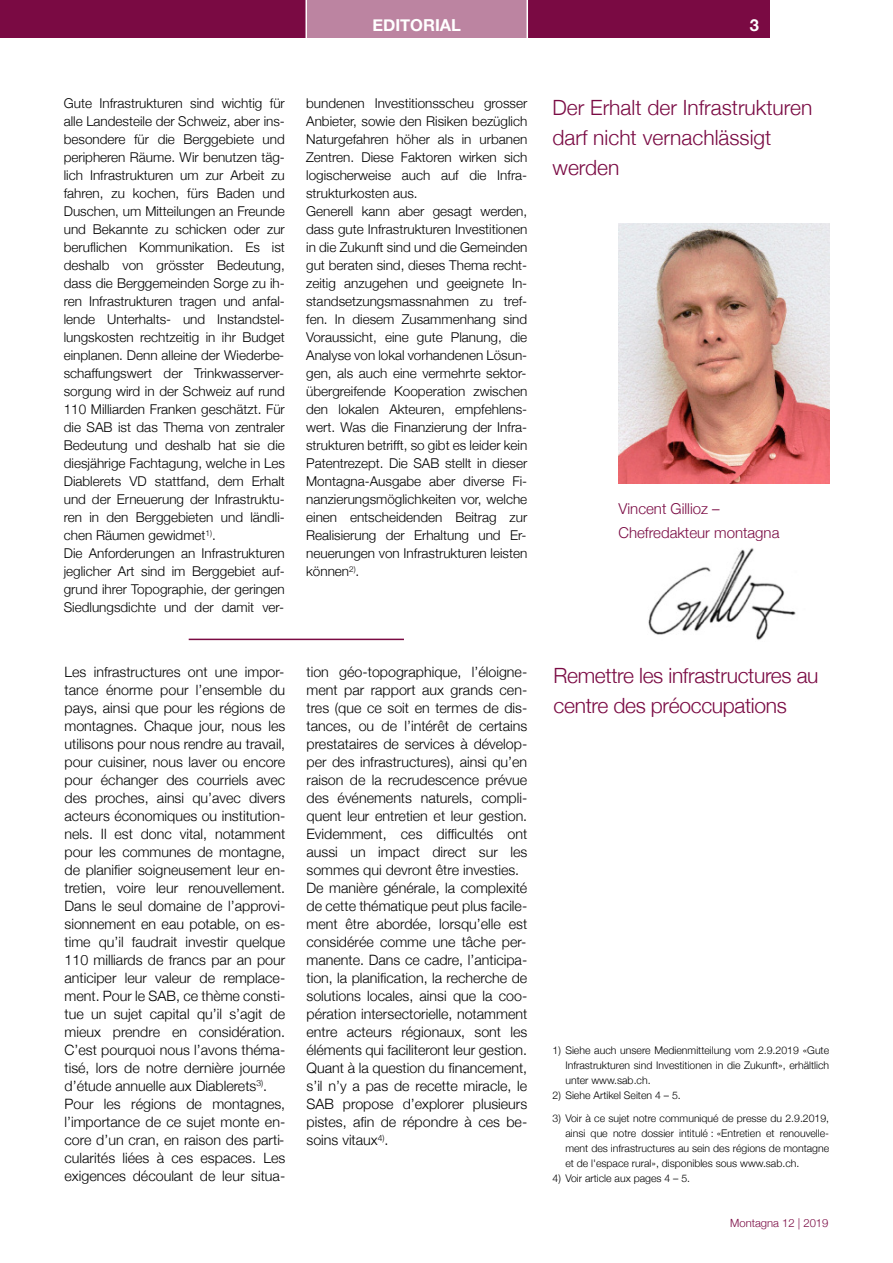
<style>
.page{position:relative;width:893px;height:1263px;background:#fff}
.page>*{position:absolute;margin:0;border:0;box-sizing:border-box;transform-origin:0 0}
.t1{font:21px/30px "font 00000000238 d 2972";letter-spacing:-.01em;color:#7a0a43}
.t2{font:16.5px "font 00000000238 d 2972";color:#fff}
.t3{font:15px/24px "font 00000000238 d 2972";color:#7a0a43}
.t4{font:14.25px/18px "font 00000000238 d 2972";color:#000}
.t5{font:13.5px/18px "font 00000000238 d 2972";color:#000}
.t6{font:11.25px "font 00000000238 d 2972";color:#7a0a43}
.t7{font:10.5px/15px "font 00000000238 d 2972";color:#000;text-align:justify}
</style>
<div class="page">
<hr style="left:189px;top:639px;width:215px;height:1px;background:#7a0a43">
<div style="left:0;top:0;width:770px;height:38px;background:#7a0a43"></div>
<div style="left:306px;top:0;width:221px;height:38px;background:#bc84a1"></div>
<hr style="left:526px;top:0;width:2px;height:46px;background:#fff">
<hr style="left:305px;top:0;width:2px;height:46px;background:#fff">
<img style="left:619px;top:223px;width:210px;height:260px">
<img style="left:648px;top:548px;width:148px;height:92px">
<p class="t2" style="left:372px;top:15px;width:90px">edItorIal</p>
<p class="t5" style="left:64px;top:94px;width:223px">Gute Infrastrukturen sind wichtig für alle Landesteile der Schweiz, aber ins&shy;besondere für die Berggebiete und peripheren Räume. Wir benutzen täg&shy;lich Infrastrukturen um zur Arbeit zu fahren, zu kochen, fürs Baden und Duschen, um Mitteilungen an Freunde und Bekannte zu schicken oder zur beruflichen Kommunikation. Es ist deshalb von grösster Bedeutung, dass die Berggemeinden Sorge zu ih&shy;ren Infrastrukturen tragen und anfal&shy;lende Unterhalts- und Instandstel&shy;lungskosten rechtzeitig in ihr Budget einplanen. Denn alleine der Wiederbe&shy;schaffungswert der Trinkwasserver&shy;sorgung wird in der Schweiz auf rund 110 Milliarden Franken geschätzt. Für die SAB ist das Thema von zentraler Bedeutung und deshalb hat sie die diesjährige Fachtagung, welche in Les Diablerets VD stattfand, dem Erhalt und der Erneuerung der Infrastruktu&shy;ren in den Berggebieten und ländli&shy;chen Räumen gewidmet<sup>1)</sup>.<br>Die Anforderungen an Infrastrukturen jeglicher Art sind im Berggebiet auf&shy;grund ihrer Topographie, der geringen Siedlungsdichte und der damit ver-</p>
<p class="t5" style="left:306px;top:94px;width:223px">bundenen Investitionsscheu grosser Anbieter, sowie den Risiken bezüglich Naturgefahren höher als in urbanen Zentren. Diese Faktoren wirken sich logischerweise auch auf die Infra&shy;strukturkosten aus.<br>Generell kann aber gesagt werden, dass gute Infrastrukturen Investitionen in die Zukunft sind und die Gemeinden gut beraten sind, dieses Thema recht&shy;zeitig anzugehen und geeignete In&shy;standsetzungsmassnahmen zu tref&shy;fen. In diesem Zusammenhang sind Voraussicht, eine gute Planung, die Analyse von lokal vorhandenen Lösun&shy;gen, als auch eine vermehrte sektor&shy;übergreifende Kooperation zwischen den lokalen Akteuren, empfehlens&shy;wert. Was die Finanzierung der Infra&shy;strukturen betrifft, so gibt es leider kein Patentrezept. Die SAB stellt in dieser Montagna-Ausgabe aber diverse Fi&shy;nanzierungsmöglichkeiten vor, welche einen entscheidenden Beitrag zur Realisierung der Erhaltung und Er&shy;neuerungen von Infrastrukturen leisten können<sup>2)</sup>.</p>
<h1 class="t1" style="left:552px;top:92px;width:261px">Der Erhalt der Infrastrukturen darf nicht vernachlässigt werden</h1>
<p class="t3" style="left:619px;top:496px;width:162px">Vincent Gillioz –<br>Chefredakteur montagna</p>
<p class="t4" style="left:65px;top:663px;width:222px">Les infrastructures ont une impor&shy;tance énorme pour l’ensemble du pays, ainsi que pour les régions de montagnes. Chaque jour, nous les utilisons pour nous rendre au travail, pour cuisiner, nous laver ou encore pour échanger des courriels avec des proches, ainsi qu’avec divers acteurs économiques ou institution&shy;nels. Il est donc vital, notamment pour les communes de montagne, de planifier soigneusement leur en&shy;tretien, voire leur renouvellement.<br>Dans le seul domaine de l’approvi&shy;sionnement en eau potable, on es&shy;time qu’il faudrait investir quelque 110 milliards de francs par an pour anticiper leur valeur de remplace&shy;ment. Pour le SAB, ce thème consti&shy;tue un sujet capital qu’il s’agit de mieux prendre en considération.<br>C’est pourquoi nous l’avons théma&shy;tisé, lors de notre dernière journée d’étude annuelle aux Diablerets<sup>3)</sup>.<br>Pour les régions de montagnes, l’importance de ce sujet monte en&shy;core d’un cran, en raison des parti&shy;cularités liées à ces espaces. Les exigences découlant de leur situa-</p>
<p class="t4" style="left:306px;top:663px;width:222px">tion géo-topographique, l’éloigne&shy;ment par rapport aux grands cen&shy;tres (que ce soit en termes de dis&shy;tances, ou de l’intérêt de certains prestataires de services à dévelop&shy;per des infrastructures), ainsi qu’en raison de la recrudescence prévue des événements naturels, compli&shy;quent leur entretien et leur gestion.<br>Evidemment, ces difficultés ont aussi un impact direct sur les sommes qui devront être investies.<br>De manière générale, la complexité de cette thématique peut plus facile&shy;ment être abordée, lorsqu’elle est considérée comme une tâche per&shy;manente. Dans ce cadre, l’anticipa&shy;tion, la planification, la recherche de solutions locales, ainsi que la coo&shy;pération intersectorielle, notamment entre acteurs régionaux, sont les éléments qui faciliteront leur gestion.<br>Quant à la question du financement, s’il n’y a pas de recette miracle, le SAB propose d’explorer plusieurs pistes, afin de répondre à ces be&shy;soins vitaux<sup>4)</sup>.</p>
<h1 class="t1" style="left:554px;top:660px;width:266px">Remettre les infrastructures au centre des préoccupations</h1>
<p class="t7" style="left:565px;top:1043px;width:265px;text-indent:-13px">1) Siehe auch unsere Medienmitteilung vom 2.9.2019 «Gute Infrastrukturen sind Investitionen in die Zukunft», erhältlich unter www.sab.ch.</p>
<p class="t7" style="left:553px;top:1088px;width:130px">2) Siehe Artikel Seiten 4 – 5.</p>
<p class="t7" style="left:565px;top:1110px;width:265px;text-indent:-13px">3) Voir à ce sujet notre communiqué de presse du 2.9.2019, ainsi que notre dossier intitulé : «Entretien et renouvelle&shy;ment des infrastructures au sein des régions de montagne et de l'espace rural», disponibles sous www.sab.ch.</p>
<p class="t7" style="left:553px;top:1170px;width:139px">4) Voir article aux pages 4 – 5.</p>
<p class="t6" style="left:730px;top:1216px;width:100px">Montagna 12 | 2019</p>
</div>
